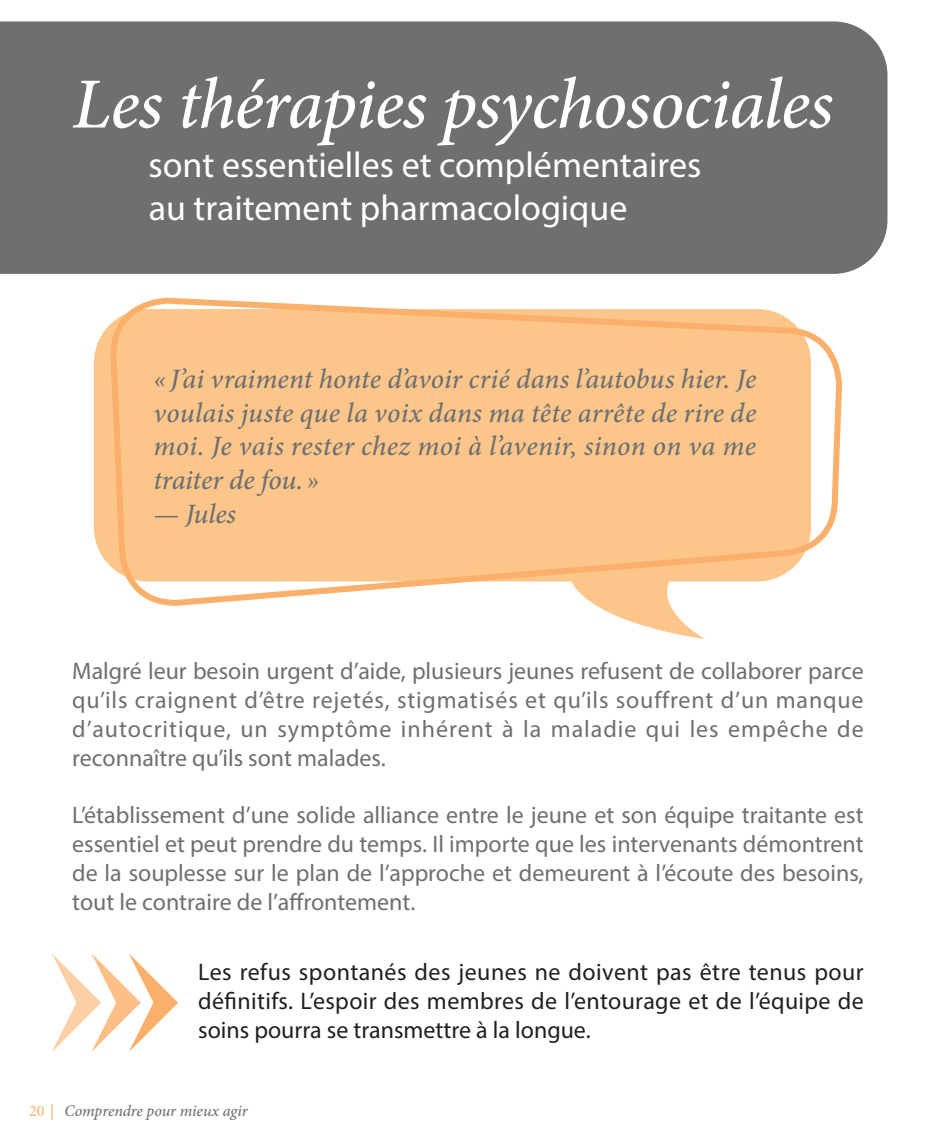
<style>
.page{position:relative;width:936px;height:1134px;background:#fff}
.page>*{position:absolute;margin:0;border:0;box-sizing:border-box;transform-origin:0 0}
.t1{font:italic 500 72px "Minion Pro";letter-spacing:-.015em;color:#fff}
.t2{font:36px/42px "Myriad Pro";color:#fff}
.t3{font:italic 500 28px/33.6px "Minion Pro";letter-spacing:.01em;color:#6d6f71;text-align:justify}
.t4{font:24px/28.8px "Myriad Pro";color:#6d6f71;text-align:justify}
.t5{font:24px/28.8px "Myriad Pro";color:#231f20;text-align:justify}
.t6{font:italic 500 16px "Minion Pro";letter-spacing:-.01em;color:#6d6f71}
.s1{font-weight:400;font-style:normal;color:#faaf6a}
.s2{color:#faaf6a}
</style>
<div class="page">
<svg style="left:107px;top:297px;width:736px;height:309px;background:#fccc98"></svg>
<svg style="left:570px;top:579px;width:135px;height:60px"></svg>
<div style="left:0;top:21px;width:888px;height:253px;background:#6d6f71"></div>
<svg style="left:52px;top:953px;width:126px;height:99px"></svg>
<h1 class="t1" style="left:72px;top:55px;width:762px">Les thérapies psychosociales</h1>
<h2 class="t2" style="left:149px;top:144px;width:554px">sont essentielles et complémentaires au traitement pharmacologique</h2>
<p class="t3" style="left:153px;top:362px;width:604px">« J’ai vraiment honte d’avoir crié dans l’autobus hier. Je voulais juste que la voix dans ma tête arrête de rire de moi. Je vais rester chez moi à l’avenir, sinon on va me traiter de fou. »</p>
<p class="t3" style="left:153px;top:497px;width:84px">— Jules</p>
<p class="t4" style="left:72px;top:657px;width:793px">Malgré leur besoin urgent d’aide, plusieurs jeunes refusent de collaborer parce qu’ils craignent d’être rejetés, stigmatisés et qu’ils souffrent d’un manque d’autocritique, un symptôme inhérent à la maladie qui les empêche de reconnaître qu’ils sont malades.</p>
<p class="t4" style="left:72px;top:801px;width:793px">L’établissement d’une solide alliance entre le jeune et son équipe traitante est essentiel et peut prendre du temps. Il importe que les intervenants démontrent de la souplesse sur le plan de l’approche et demeurent à l’écoute des besoins, tout le contraire de l’affrontement.</p>
<p class="t5" style="left:198px;top:958px;width:667px">Les refus spontanés des jeunes ne doivent pas être tenus pour définitifs. L’espoir des membres de l’entourage et de l’équipe de soins pourra se transmettre à la longue.</p>
<p class="t6" style="left:29px;top:1100px;width:220px"><span class="s1">20</span> <span class="s2">|</span> Comprendre pour mieux agir</p>
</div>
